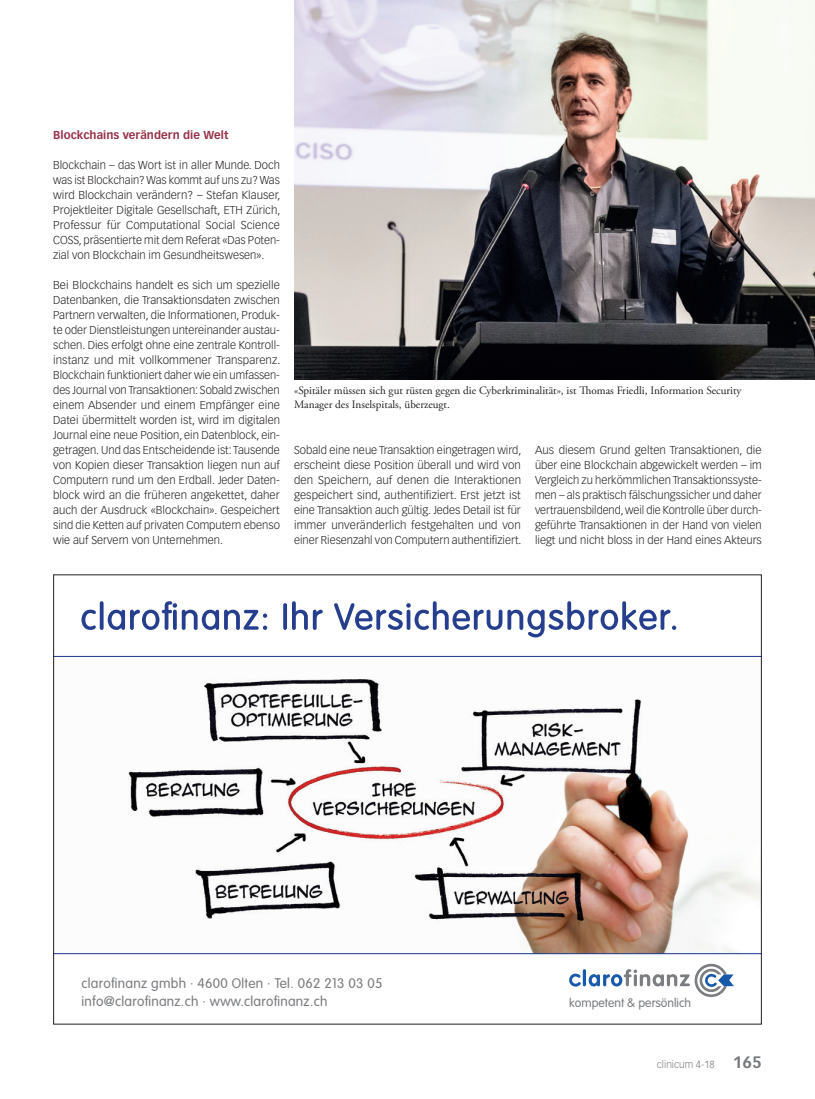
<style>
.page{position:relative;width:815px;height:1099px;background:#fff}
.page>*{position:absolute;margin:0;border:0;box-sizing:border-box;transform-origin:0 0}
.t1{font:300 13.75px/17.5px "VAG Rounded Std";letter-spacing:.02em;color:#7a7c7f}
.t2{font:300 12.25px "VAG Rounded Std";color:#7a7c7f}
.Lauftext{font:300 11.25px/15px "Vectora LT Std";color:#231f20;text-align:justify}
.Legende{font:11.25px/13.5px "Adobe Garamond Pro";color:#231f20}
.ZT_MM{font:700 11.25px "Vectora LT Std";letter-spacing:.005em;color:#983249}
.t3{font:300 10px "Vectora LT Std";color:#76787b}
.s1{font-weight:700;font-size:16.25px}
</style>
<div class="page">
<img style="left:294px;top:0;width:521px;height:379px">
<hr style="left:583px;top:969px;width:3px;height:17px;background:#185aaa;border-radius:2px">
<svg style="left:569px;top:973px;width:12px;height:13px"></svg>
<svg style="left:589px;top:963px;width:145px;height:34px"></svg>
<svg style="left:55px;top:656px;width:705px;height:298px"></svg>
<svg style="left:81px;top:609px;width:15px;height:21px"></svg>
<svg style="left:100px;top:601px;width:4px;height:29px"></svg>
<svg style="left:108px;top:601px;width:159px;height:29px"></svg>
<svg style="left:283px;top:603px;width:4px;height:27px"></svg>
<svg style="left:292px;top:601px;width:31px;height:29px"></svg>
<svg style="left:334px;top:601px;width:342px;height:36px"></svg>
<p class="ZT_MM" style="left:53px;top:128px;width:177px">Blockchains verändern die Welt</p>
<p class="Lauftext" style="left:53px;top:158px;width:229px">Blockchain – das Wort ist in aller Munde. Doch was ist Blockchain? Was kommt auf uns zu? Was wird Blockchain verändern? – Stefan Klauser, Projektleiter Digitale Gesellschaft, ETH Zürich, Professur für Computational Social Science COSS, präsentierte mit dem Referat «Das Poten&shy;zial von Blockchain im Gesundheitswesen».</p>
<p class="Lauftext" style="left:53px;top:278px;width:229px">Bei Blockchains handelt es sich um spezielle Datenbanken, die Transaktionsdaten zwischen Partnern verwalten, die Informationen, Produk&shy;te oder Dienstleistungen untereinander austau&shy;schen. Dies erfolgt ohne eine zentrale Kontroll&shy;instanz und mit vollkommener Transparenz.<br>Blockchain funktioniert daher wie ein umfassen&shy;des Journal von Transaktionen: Sobald zwischen einem Absender und einem Empfänger eine Datei übermittelt worden ist, wird im digitalen Journal eine neue Position, ein Datenblock, ein&shy;getragen. Und das Entscheidende ist: Tausende von Kopien dieser Transaktion liegen nun auf Computern rund um den Erdball. Jeder Daten&shy;block wird an die früheren angekettet, daher auch der Ausdruck «Blockchain». Gespeichert sind die Ketten auf privaten Computern ebenso wie auf Servern von Unternehmen.</p>
<p class="Legende" style="left:294px;top:384px;width:449px">«Spitäler müssen sich gut rüsten gegen die Cyberkriminalität», ist Thomas Friedli, Information Security<br>Manager des Inselspitals, überzeugt.</p>
<p class="Lauftext" style="left:294px;top:443px;width:229px">Sobald eine neue Transaktion eingetragen wird, erscheint diese Position überall und wird von den Speichern, auf denen die Interaktionen gespeichert sind, authentifiziert. Erst jetzt ist eine Transaktion auch gültig. Jedes Detail ist für immer unveränderlich festgehalten und von einer Riesenzahl von Computern authentifiziert.</p>
<p class="Lauftext" style="left:535px;top:443px;width:228px">Aus diesem Grund gelten Transaktionen, die über eine Blockchain abgewickelt werden – im Vergleich zu herkömmlichen Transaktionssyste&shy;men – als praktisch fälschungssicher und daher vertrauensbildend, weil die Kontrolle über durch&shy;geführte Transaktionen in der Hand von vielen liegt und nicht bloss in der Hand eines Akteurs</p>
<p class="t1" style="left:81px;top:975px;width:303px">clarofinanz gmbh · 4600 Olten · Tel. 062 213 03 05 info@clarofinanz.ch · www.clarofinanz.ch</p>
<p class="t2" style="left:569px;top:995px;width:123px">kompetent &amp; persönlich</p>
<p class="t3" style="left:657px;top:1058px;width:106px">clinicum 4-18 <span class="s1">165</span></p>
</div>
